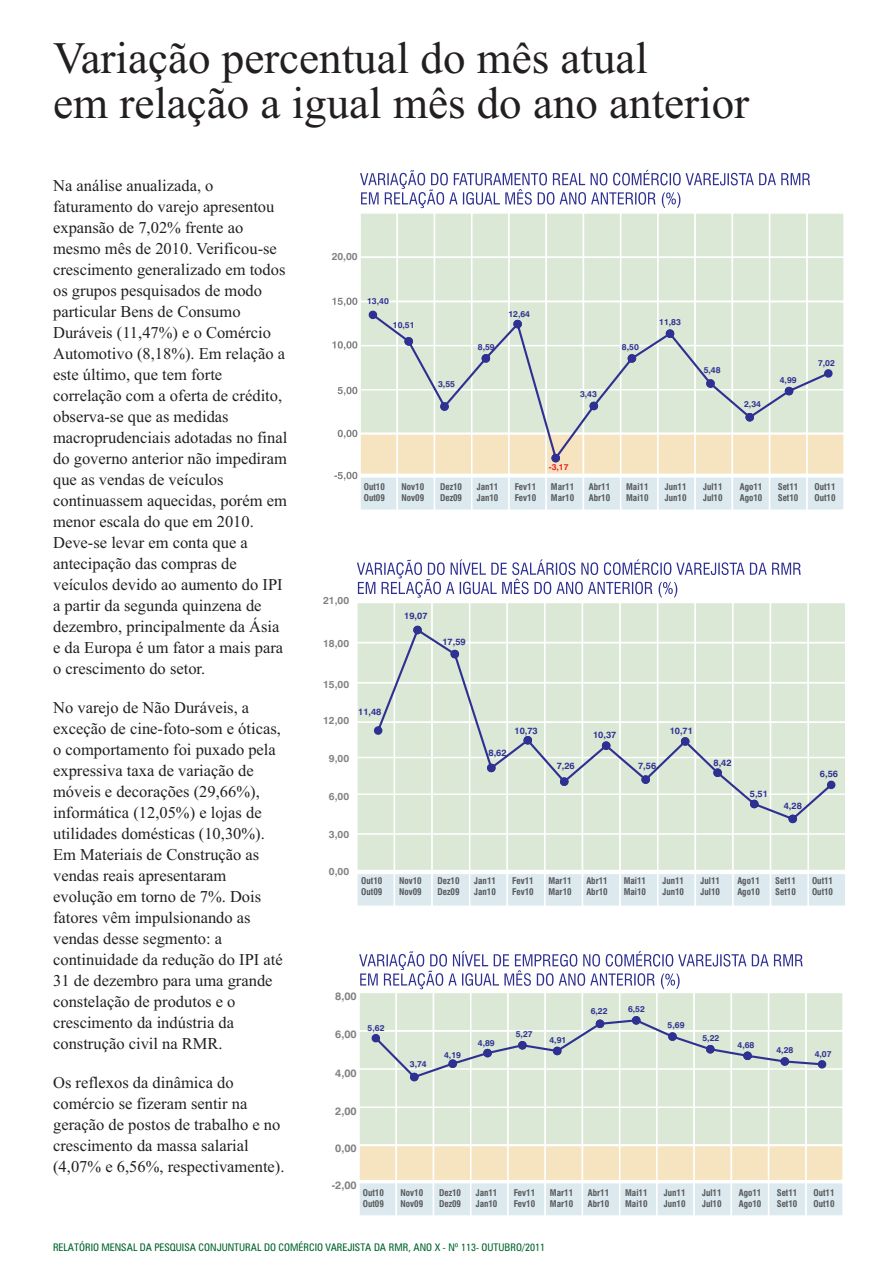
<style>
.page{position:relative;width:893px;height:1276px;background:#fff}
.page>*{position:absolute;margin:0;border:0;box-sizing:border-box;transform-origin:0 0}
.t1{font:45px/45px "Times New Roman";color:#231f20}
.t2{font:16.5px/21px "Times New Roman";color:#231f20}
.t3{font:700 10.8px "Swiss 721 BT";color:#808285}
.t4{font:condensed 10.5px "Zurich BT";color:#00652e}
.t5{font:700 10.2px "Swiss 721 BT";color:#808285}
.t6{font:700 9.15px "Swiss 721 BT";color:#2e3092}
.t7{font:700 condensed 9px "Swiss 721 BT";color:#57585a}
.t8{font:700 8.55px "Swiss 721 BT";color:#2e3092}
.t9{font:700 8.55px "Swiss 721 BT";color:#ee1d23}
</style>
<div class="page">
<svg style="left:332px;top:170px;width:512px;height:340px"></svg>
<svg style="left:357px;top:559px;width:488px;height:347px"></svg>
<svg style="left:359px;top:951px;width:484px;height:265px"></svg>
<h1 class="t1" style="left:53px;top:40px;width:698px">Variação percentual do mês atual<br>em relação a igual mês do ano anterior</h1>
<p class="t2" style="left:53px;top:176px;width:236px">Na análise anualizada, o faturamento do varejo apresentou expansão de 7,02% frente ao mesmo mês de 2010. Verificou-se crescimento generalizado em todos os grupos pesquisados de modo particular Bens de Consumo<br>Duráveis (11,47%) e o Comércio<br>Automotivo (8,18%). Em relação a este último, que tem forte correlação com a oferta de crédito, observa-se que as medidas macroprudenciais adotadas no final do governo anterior não impediram que as vendas de veículos continuassem aquecidas, porém em menor escala do que em 2010.<br>Deve-se levar em conta que a antecipação das compras de veículos devido ao aumento do IPI a partir da segunda quinzena de dezembro, principalmente da Ásia e da Europa é um fator a mais para o crescimento do setor.</p>
<p class="t2" style="left:53px;top:698px;width:231px">No varejo de Não Duráveis, a exceção de cine-foto-som e óticas, o comportamento foi puxado pela expressiva taxa de variação de móveis e decorações (29,66%), informática (12,05%) e lojas de utilidades domésticas (10,30%).<br>Em Materiais de Construção as vendas reais apresentaram evolução em torno de 7%. Dois fatores vêm impulsionando as vendas desse segmento: a continuidade da redução do IPI até<br>31 de dezembro para uma grande constelação de produtos e o crescimento da indústria da construção civil na RMR.</p>
<p class="t2" style="left:53px;top:1073px;width:233px">Os reflexos da dinâmica do comércio se fizeram sentir na geração de postos de trabalho e no crescimento da massa salarial (4,07% e 6,56%, respectivamente).</p>
<p class="t5" style="left:332px;top:252px;width:28px">20,00</p>
<p class="t8" style="left:367px;top:297px;width:23px">13,40</p>
<p class="t8" style="left:393px;top:321px;width:23px">10,51</p>
<p class="t8" style="left:438px;top:381px;width:18px">3,55</p>
<p class="t8" style="left:508px;top:310px;width:23px">12,64</p>
<p class="t8" style="left:478px;top:344px;width:18px">8,59</p>
<p class="t8" style="left:622px;top:344px;width:18px">8,50</p>
<p class="t8" style="left:580px;top:390px;width:18px">3,43</p>
<p class="t8" style="left:659px;top:318px;width:23px">11,83</p>
<p class="t8" style="left:704px;top:366px;width:18px">5,48</p>
<p class="t9" style="left:549px;top:463px;width:21px">-3,17</p>
<p class="t8" style="left:744px;top:401px;width:18px">2,34</p>
<p class="t8" style="left:780px;top:376px;width:18px">4,99</p>
<p class="t8" style="left:818px;top:359px;width:18px">7,02</p>
<p class="t7" style="left:364px;top:483px;width:23px">Out10</p>
<p class="t7" style="left:402px;top:483px;width:24px">Nov10</p>
<p class="t7" style="left:440px;top:483px;width:24px">Dez10</p>
<p class="t7" style="left:477px;top:483px;width:23px">Jan11</p>
<p class="t7" style="left:515px;top:483px;width:23px">Fev11</p>
<p class="t7" style="left:551px;top:483px;width:25px">Mar11</p>
<p class="t7" style="left:589px;top:483px;width:23px">Abr11</p>
<p class="t7" style="left:626px;top:483px;width:24px">Mai11</p>
<p class="t7" style="left:665px;top:483px;width:23px">Jun11</p>
<p class="t7" style="left:703px;top:483px;width:21px">Jul11</p>
<p class="t7" style="left:740px;top:483px;width:24px">Ago11</p>
<p class="t7" style="left:778px;top:483px;width:22px">Set11</p>
<p class="t7" style="left:814px;top:483px;width:23px">Out11</p>
<p class="t7" style="left:364px;top:494px;width:23px">Out09</p>
<p class="t7" style="left:402px;top:494px;width:24px">Nov09</p>
<p class="t7" style="left:440px;top:494px;width:24px">Dez09</p>
<p class="t7" style="left:477px;top:494px;width:23px">Jan10</p>
<p class="t7" style="left:515px;top:494px;width:23px">Fev10</p>
<p class="t7" style="left:551px;top:494px;width:25px">Mar10</p>
<p class="t7" style="left:589px;top:494px;width:23px">Abr10</p>
<p class="t7" style="left:626px;top:494px;width:24px">Mai10</p>
<p class="t7" style="left:665px;top:494px;width:23px">Jun10</p>
<p class="t7" style="left:703px;top:494px;width:21px">Jul10</p>
<p class="t7" style="left:740px;top:494px;width:24px">Ago10</p>
<p class="t7" style="left:778px;top:494px;width:22px">Set10</p>
<p class="t7" style="left:814px;top:494px;width:23px">Out10</p>
<p class="t5" style="left:323px;top:596px;width:28px">21,00</p>
<p class="t5" style="left:323px;top:639px;width:28px">18,00</p>
<p class="t6" style="left:404px;top:612px;width:25px">19,07</p>
<p class="t6" style="left:442px;top:638px;width:25px">17,59</p>
<p class="t5" style="left:323px;top:680px;width:28px">15,00</p>
<p class="t5" style="left:323px;top:716px;width:28px">12,00</p>
<p class="t6" style="left:358px;top:708px;width:25px">11,48</p>
<p class="t5" style="left:329px;top:754px;width:22px">9,00</p>
<p class="t5" style="left:329px;top:792px;width:22px">6,00</p>
<p class="t5" style="left:329px;top:830px;width:22px">3,00</p>
<p class="t6" style="left:489px;top:748px;width:20px">8,62</p>
<p class="t6" style="left:514px;top:726px;width:25px">10,73</p>
<p class="t6" style="left:670px;top:726px;width:25px">10,71</p>
<p class="t6" style="left:593px;top:731px;width:25px">10,37</p>
<p class="t6" style="left:557px;top:762px;width:20px">7,26</p>
<p class="t6" style="left:638px;top:762px;width:20px">7,56</p>
<p class="t6" style="left:713px;top:759px;width:20px">8,42</p>
<p class="t6" style="left:750px;top:789px;width:20px">5,51</p>
<p class="t6" style="left:784px;top:802px;width:20px">4,28</p>
<p class="t6" style="left:820px;top:770px;width:20px">6,56</p>
<p class="t5" style="left:329px;top:867px;width:22px">0,00</p>
<p class="t7" style="left:361px;top:877px;width:23px">Out10</p>
<p class="t7" style="left:399px;top:877px;width:24px">Nov10</p>
<p class="t7" style="left:438px;top:877px;width:24px">Dez10</p>
<p class="t7" style="left:474px;top:877px;width:23px">Jan11</p>
<p class="t7" style="left:512px;top:877px;width:23px">Fev11</p>
<p class="t7" style="left:548px;top:877px;width:25px">Mar11</p>
<p class="t7" style="left:586px;top:877px;width:23px">Abr11</p>
<p class="t7" style="left:624px;top:877px;width:24px">Mai11</p>
<p class="t7" style="left:662px;top:877px;width:23px">Jun11</p>
<p class="t7" style="left:701px;top:877px;width:21px">Jul11</p>
<p class="t7" style="left:737px;top:877px;width:24px">Ago11</p>
<p class="t7" style="left:775px;top:877px;width:22px">Set11</p>
<p class="t7" style="left:812px;top:877px;width:23px">Out11</p>
<p class="t7" style="left:361px;top:888px;width:23px">Out09</p>
<p class="t7" style="left:399px;top:888px;width:24px">Nov09</p>
<p class="t7" style="left:438px;top:888px;width:24px">Dez09</p>
<p class="t7" style="left:474px;top:888px;width:23px">Jan10</p>
<p class="t7" style="left:512px;top:888px;width:23px">Fev10</p>
<p class="t7" style="left:548px;top:888px;width:25px">Mar10</p>
<p class="t7" style="left:586px;top:888px;width:23px">Abr10</p>
<p class="t7" style="left:624px;top:888px;width:24px">Mai10</p>
<p class="t7" style="left:662px;top:888px;width:23px">Jun10</p>
<p class="t7" style="left:701px;top:888px;width:21px">Jul10</p>
<p class="t7" style="left:737px;top:888px;width:24px">Ago10</p>
<p class="t7" style="left:775px;top:888px;width:22px">Set10</p>
<p class="t7" style="left:812px;top:888px;width:23px">Out10</p>
<p class="t3" style="left:335px;top:991px;width:23px">8,00</p>
<p class="t3" style="left:335px;top:1030px;width:23px">6,00</p>
<p class="t8" style="left:368px;top:1024px;width:18px">5,62</p>
<p class="t3" style="left:335px;top:1068px;width:23px">4,00</p>
<p class="t3" style="left:335px;top:1106px;width:23px">2,00</p>
<p class="t3" style="left:335px;top:1144px;width:23px">0,00</p>
<p class="t8" style="left:410px;top:1061px;width:18px">3,74</p>
<p class="t8" style="left:444px;top:1051px;width:18px">4,19</p>
<p class="t8" style="left:516px;top:1030px;width:18px">5,27</p>
<p class="t8" style="left:478px;top:1039px;width:18px">4,89</p>
<p class="t8" style="left:549px;top:1036px;width:18px">4,91</p>
<p class="t8" style="left:591px;top:1007px;width:18px">6,22</p>
<p class="t8" style="left:628px;top:1005px;width:18px">6,52</p>
<p class="t8" style="left:668px;top:1021px;width:18px">5,69</p>
<p class="t8" style="left:702px;top:1034px;width:18px">5,22</p>
<p class="t8" style="left:737px;top:1041px;width:18px">4,68</p>
<p class="t8" style="left:776px;top:1046px;width:18px">4,28</p>
<p class="t8" style="left:815px;top:1050px;width:18px">4,07</p>
<p class="t3" style="left:332px;top:1180px;width:27px">-2,00</p>
<p class="t7" style="left:363px;top:1189px;width:23px">Out10</p>
<p class="t7" style="left:401px;top:1189px;width:24px">Nov10</p>
<p class="t7" style="left:439px;top:1189px;width:24px">Dez10</p>
<p class="t7" style="left:476px;top:1189px;width:23px">Jan11</p>
<p class="t7" style="left:514px;top:1189px;width:23px">Fev11</p>
<p class="t7" style="left:550px;top:1189px;width:25px">Mar11</p>
<p class="t7" style="left:588px;top:1189px;width:23px">Abr11</p>
<p class="t7" style="left:625px;top:1189px;width:24px">Mai11</p>
<p class="t7" style="left:664px;top:1189px;width:23px">Jun11</p>
<p class="t7" style="left:702px;top:1189px;width:21px">Jul11</p>
<p class="t7" style="left:739px;top:1189px;width:24px">Ago11</p>
<p class="t7" style="left:777px;top:1189px;width:22px">Set11</p>
<p class="t7" style="left:813px;top:1189px;width:23px">Out11</p>
<p class="t7" style="left:363px;top:1200px;width:23px">Out09</p>
<p class="t7" style="left:401px;top:1200px;width:24px">Nov09</p>
<p class="t7" style="left:439px;top:1200px;width:24px">Dez09</p>
<p class="t7" style="left:476px;top:1200px;width:23px">Jan10</p>
<p class="t7" style="left:514px;top:1200px;width:23px">Fev10</p>
<p class="t7" style="left:550px;top:1200px;width:25px">Mar10</p>
<p class="t7" style="left:588px;top:1200px;width:23px">Abr10</p>
<p class="t7" style="left:625px;top:1200px;width:24px">Mai10</p>
<p class="t7" style="left:664px;top:1200px;width:23px">Jun10</p>
<p class="t7" style="left:702px;top:1200px;width:21px">Jul10</p>
<p class="t7" style="left:739px;top:1200px;width:24px">Ago10</p>
<p class="t7" style="left:777px;top:1200px;width:22px">Set10</p>
<p class="t7" style="left:813px;top:1200px;width:23px">Out10</p>
<p class="t4" style="left:53px;top:1243px;width:494px">RELATÓRIO MENSAL DA PESQUISA CONJUNTURAL DO COMÉRCIO VAREJISTA DA RMR, ANO X - Nº 113- OUTUBRO/2011</p>
</div>
